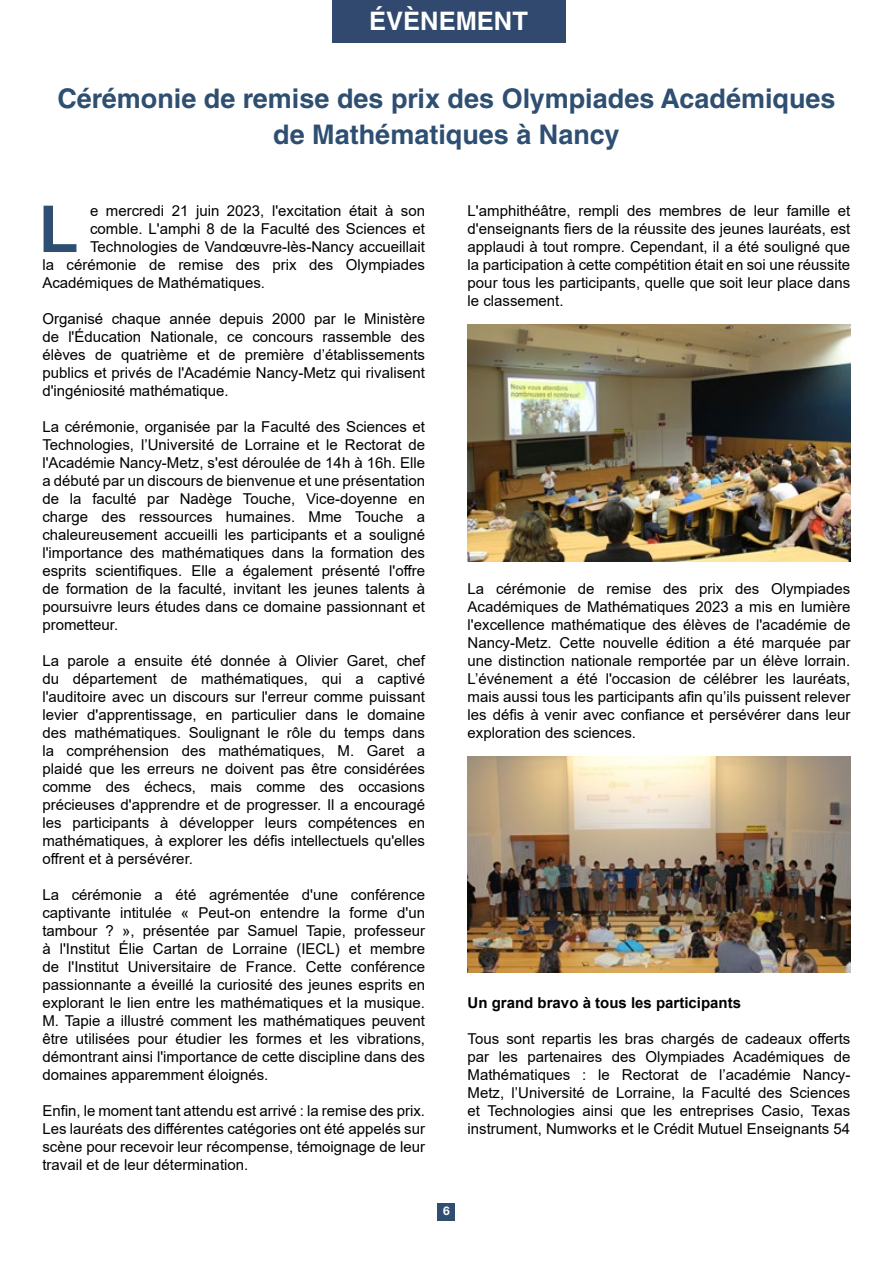
<style>
.page{position:relative;width:893px;height:1263px;background:#fff}
.page>*{position:absolute;margin:0;border:0;box-sizing:border-box;transform-origin:0 0}
.t1{font:700 65.25px "Arial";color:#2e4f71}
.t2{font:700 27px/36px "Helvetica LT Std";color:#2e4f71;text-align:center}
.t3{font:700 25.5px "Helvetica LT Std";color:#fff}
.t4{font:15px/18px "Arial";color:#000;text-align:justify}
.t5{font:700 15px "Arial";color:#000}
.t6{font:700 12px "Helvetica Neue LT Std";color:#fff}
</style>
<div class="page">
<div style="left:438px;top:1203px;width:17px;height:17px;background:#2f4e71"></div>
<img style="left:468px;top:324px;width:382px;height:237px">
<img style="left:468px;top:756px;width:382px;height:217px">
<div style="left:332px;top:0;width:234px;height:43px;background:#31496e"></div>
<h3 class="t3" style="left:369px;top:6px;width:160px">ÉVÈNEMENT</h3>
<h2 class="t2" style="left:57px;top:80px;width:780px">Cérémonie de remise des prix des Olympiades Académiques de Mathématiques à Nancy</h2>
<h1 class="t1" style="left:39px;top:183px;width:41px">L</h1>
<p class="t4" style="left:90px;top:202px;width:337px">e mercredi 21 juin 2023, l'excitation était à son</p>
<p class="t4" style="left:90px;top:220px;width:337px">comble. L'amphi 8 de la Faculté des Sciences et</p>
<p class="t4" style="left:90px;top:238px;width:337px">Technologies de Vandœuvre-lès-Nancy accueillait</p>
<p class="t4" style="left:42px;top:256px;width:384px">la cérémonie de remise des prix des Olympiades</p>
<p class="t4" style="left:42px;top:274px;width:224px">Académiques de Mathématiques.</p>
<p class="t4" style="left:42px;top:310px;width:384px">Organisé chaque année depuis 2000 par le Ministère de l'Éducation Nationale, ce concours rassemble des élèves de quatrième et de première d’établissements publics et privés de l'Académie Nancy‑Metz qui rivalisent d'ingéniosité mathématique.</p>
<p class="t4" style="left:42px;top:418px;width:384px">La cérémonie, organisée par la Faculté des Sciences et Technologies, l’Université de Lorraine et le Rectorat de l'Académie Nancy-Metz, s'est déroulée de 14h à 16h. Elle a débuté par un discours de bienvenue et une présentation de la faculté par Nadège Touche, Vice-doyenne en charge des ressources humaines. Mme Touche a chaleureusement accueilli les participants et a souligné l'importance des mathématiques dans la formation des esprits scientifiques. Elle a également présenté l'offre de formation de la faculté, invitant les jeunes talents à poursuivre leurs études dans ce domaine passionnant et prometteur.</p>
<p class="t4" style="left:42px;top:652px;width:384px">La parole a ensuite été donnée à Olivier Garet, chef du département de mathématiques, qui a captivé l'auditoire avec un discours sur l'erreur comme puissant levier d'apprentissage, en particulier dans le domaine des mathématiques. Soulignant le rôle du temps dans la compréhension des mathématiques, M. Garet a plaidé que les erreurs ne doivent pas être considérées comme des échecs, mais comme des occasions précieuses d'apprendre et de progresser. Il a encouragé les participants à développer leurs compétences en mathématiques, à explorer les défis intellectuels qu'elles offrent et à persévérer.</p>
<p class="t4" style="left:42px;top:886px;width:384px">La cérémonie a été agrémentée d'une conférence captivante intitulée « Peut-on entendre la forme d'un tambour ? », présentée par Samuel Tapie, professeur à l'Institut Élie Cartan de Lorraine (IECL) et membre de l'Institut Universitaire de France. Cette conférence passionnante a éveillé la curiosité des jeunes esprits en explorant le lien entre les mathématiques et la musique.<br>M. Tapie a illustré comment les mathématiques peuvent être utilisées pour étudier les formes et les vibrations, démontrant ainsi l'importance de cette discipline dans des domaines apparemment éloignés.</p>
<p class="t4" style="left:42px;top:1102px;width:384px">Enfin, le moment tant attendu est arrivé : la remise des prix.<br>Les lauréats des différentes catégories ont été appelés sur scène pour recevoir leur récompense, témoignage de leur travail et de leur détermination.</p>
<p class="t6" style="left:443px;top:1204px;width:8px">6</p>
<p class="t4" style="left:468px;top:202px;width:384px">L'amphithéâtre, rempli des membres de leur famille et d'enseignants fiers de la réussite des jeunes lauréats, est applaudi à tout rompre. Cependant, il a été souligné que la participation à cette compétition était en soi une réussite pour tous les participants, quelle que soit leur place dans le classement.</p>
<p class="t4" style="left:468px;top:580px;width:384px">La cérémonie de remise des prix des Olympiades Académiques de Mathématiques 2023 a mis en lumière l'excellence mathématique des élèves de l'académie de Nancy-Metz. Cette nouvelle édition a été marquée par une distinction nationale remportée par un élève lorrain.<br>L’événement a été l'occasion de célébrer les lauréats, mais aussi tous les participants afin qu’ils puissent relever les défis à venir avec confiance et persévérer dans leur exploration des sciences.</p>
<p class="t5" style="left:468px;top:992px;width:275px">Un grand bravo à tous les participants</p>
<p class="t4" style="left:468px;top:1030px;width:384px">Tous sont repartis les bras chargés de cadeaux offerts par les partenaires des Olympiades Académiques de Mathématiques : le Rectorat de l’académie Nancy-Metz, l’Université de Lorraine, la Faculté des Sciences et Technologies ainsi que les entreprises Casio, Texas instrument, Numworks et le Crédit Mutuel Enseignants 54</p>
</div>
